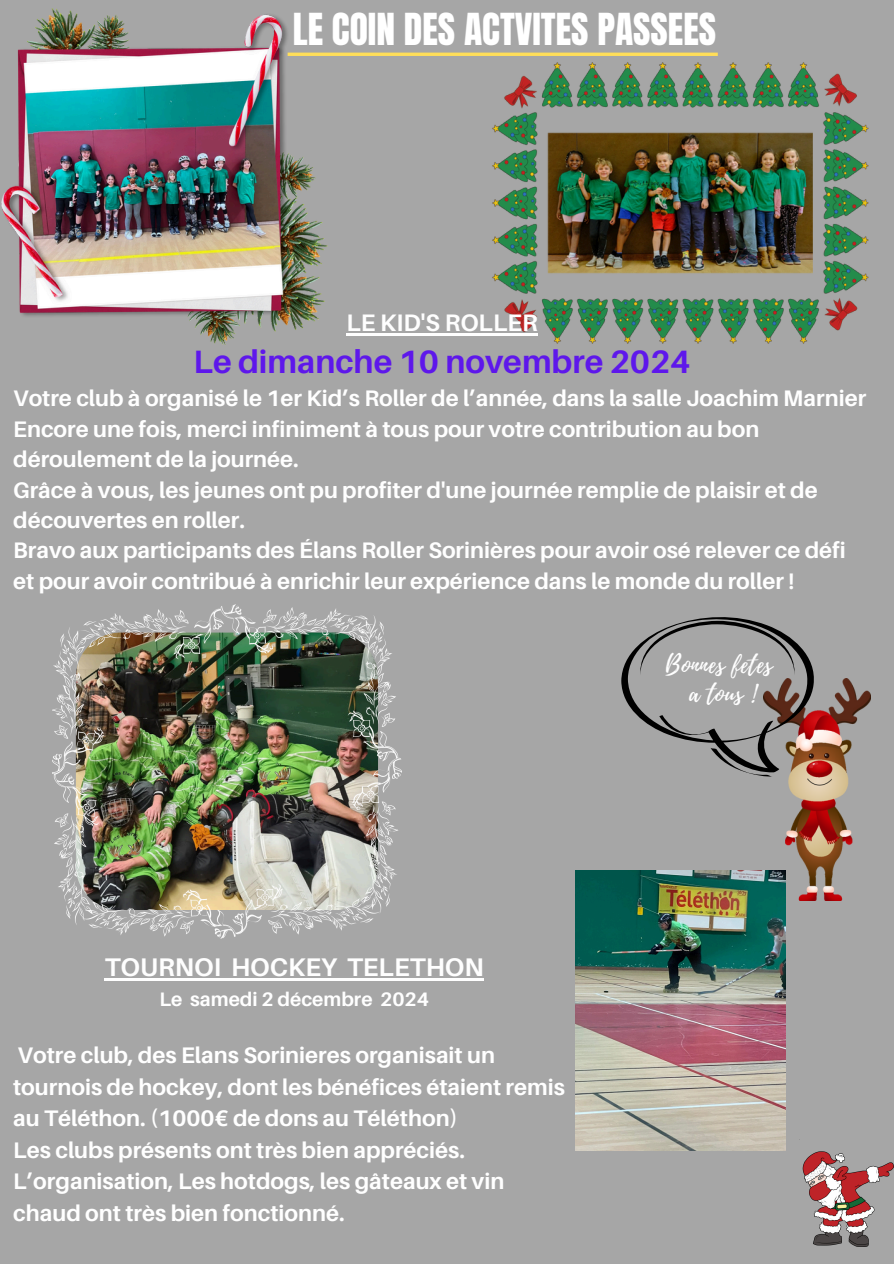
<style>
.page{position:relative;width:894px;height:1264px;background:#fff}
.page>*{position:absolute;margin:0;border:0;box-sizing:border-box;transform-origin:0 0}
.t1{font:37.5px "Anton";color:#fff}
.t2{font:700 32.25px "Aileron";color:#5e17eb}
.t3{font:700 25.5px "Aileron";color:#fefefe}
.t4{font:24px/28.8px "Playlist Script";letter-spacing:.02em;color:#fff;text-align:center}
.t5{font:700 23.85px "Aileron";color:#fefefe}
.t6{font:700 22.5px/30.3px "Aileron";color:#fff}
.t7{font:700 19.5px "Aileron";color:#fff}
</style>
<div class="page">
<div style="left:0;top:0;width:893px;height:1263px;background:#a6a6a6"></div>
<img style="left:799px;top:1139px;width:94px;height:107px">
<img style="left:489px;top:62px;width:380px;height:282px">
<hr style="left:346px;top:333px;width:191px;height:2px;background:#fefefe">
<img style="left:52px;top:604px;width:350px;height:334px">
<img style="left:785px;top:678px;width:85px;height:222px">
<svg style="left:621px;top:617px;width:195px;height:160px"></svg>
<hr style="left:287px;top:53px;width:430px;height:3px;background:#ffde59">
<img style="left:575px;top:870px;width:210px;height:280px">
<hr style="left:105px;top:978px;width:116px;height:3px;background:#fefefe">
<svg style="left:221px;top:978px;width:10px;height:3px"></svg>
<hr style="left:231px;top:978px;width:106px;height:3px;background:#fefefe">
<svg style="left:337px;top:978px;width:10px;height:3px"></svg>
<hr style="left:347px;top:978px;width:136px;height:3px;background:#fefefe">
<img style="left:1px;top:8px;width:326px;height:336px">
<p class="t1" style="left:293px;top:2px;width:424px">LE COIN DES ACTVITES PASSEES</p>
<p class="t5" style="left:346px;top:308px;width:193px">LE KID'S ROLLER</p>
<h2 class="t2" style="left:193px;top:341px;width:498px">Le dimanche 10 novembre 2024</h2>
<p class="t6" style="left:13px;top:383px;width:854px">Votre club à organisé le 1er Kid’s Roller de l’année, dans la salle Joachim Marnier</p>
<p class="t6" style="left:13px;top:413px;width:747px">Encore une fois, merci infiniment à tous pour votre contribution au bon déroulement de la journée.</p>
<p class="t6" style="left:13px;top:474px;width:805px">Grâce à vous, les jeunes ont pu profiter d'une journée remplie de plaisir et de découvertes en roller.</p>
<p class="t6" style="left:13px;top:535px;width:834px">Bravo aux participants des Élans Roller Sorinières pour avoir osé relever ce défi et pour avoir contribué à enrichir leur expérience dans le monde du roller !</p>
<p class="t4" style="left:665px;top:651px;width:108px">Bonnes fetes a tous !</p>
<p class="t3" style="left:105px;top:951px;width:380px">TOURNOI HOCKEY TELETHON</p>
<p class="t7" style="left:159px;top:986px;width:271px">Le samedi 2 décembre 2024</p>
<p class="t6" style="left:13px;top:1039px;width:553px;line-height:31.5px">Votre club, des Elans Sorinieres organisait un tournois de hockey, dont les bénéfices étaient remis au Téléthon. (1000€ de dons au Téléthon)</p>
<p class="t6" style="left:13px;top:1134px;width:453px">Les clubs présents ont très bien appréciés.</p>
<p class="t6" style="left:13px;top:1165px;width:492px;line-height:31.5px">L’organisation, Les hotdogs, les gâteaux et vin chaud ont très bien fonctionné.</p>
</div>
